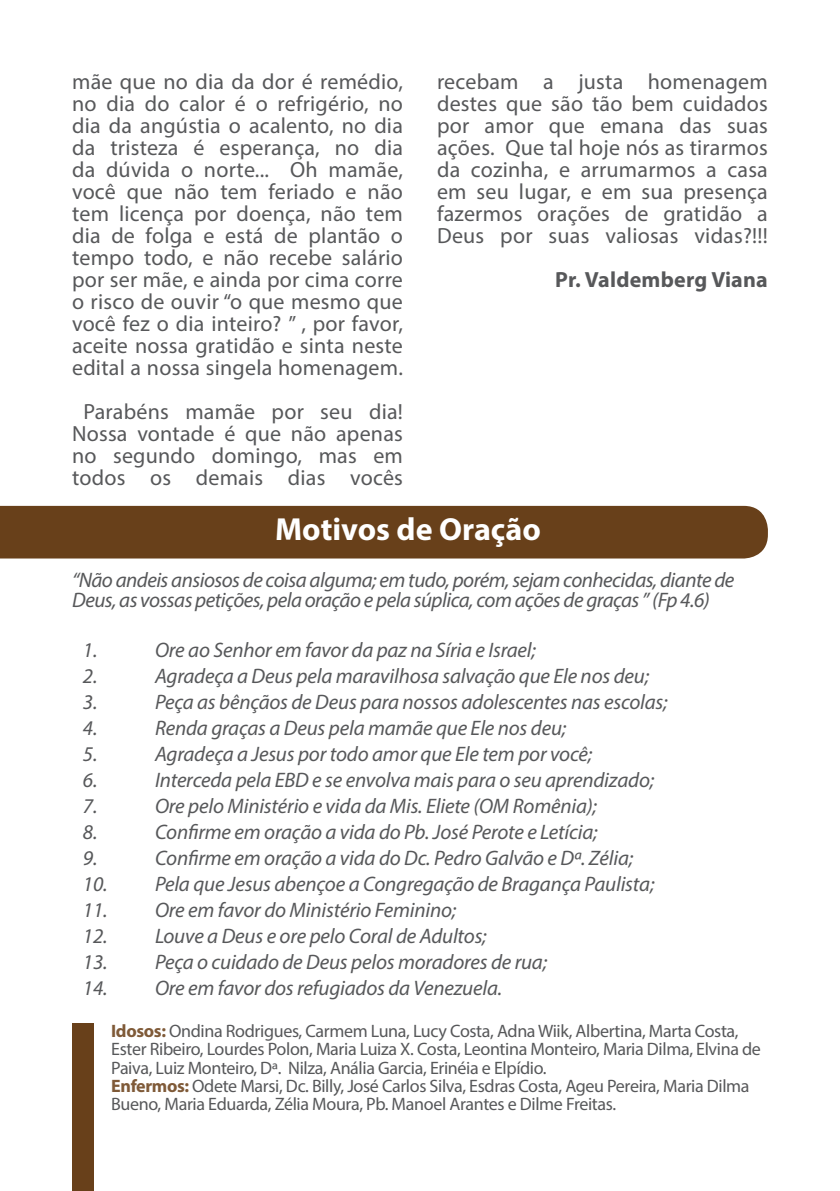
<style>
.page{position:relative;width:840px;height:1191px;background:#fff}
.page>*{position:absolute;margin:0;border:0;box-sizing:border-box;transform-origin:0 0}
.t1{font:700 32px "Myriad Pro";color:#fff}
.t2{font:22px/22px "Myriad Pro";letter-spacing:.01em;color:#57585a;text-align:justify}
.t3{font:700 22px "Myriad Pro";letter-spacing:.01em;color:#57585a}
.t4{font:italic 21px/20px "Myriad Pro";letter-spacing:-.01em;color:#57585a}
.t5{font:18px/18px "Myriad Pro";letter-spacing:-.02em;color:#57585a}
.s1{font-weight:700;color:#7f5a38}
</style>
<div class="page">
<div style="left:0;top:506px;width:767px;height:52px;background:#68401a"></div>
<div style="left:72px;top:1024px;width:22px;height:167px;background:#68401a"></div>
<p class="t2" style="left:72px;top:70px;width:332px">mãe que no dia da dor é remédio, no dia do calor é o refrigério, no dia da angústia o acalento, no dia da tristeza é esperança, no dia da dúvida o norte... Oh mamãe, você que não tem feriado e não tem licença por doença, não tem dia de folga e está de plantão o tempo todo, e não recebe salário por ser mãe, e ainda por cima corre o risco de ouvir “o que mesmo que você fez o dia inteiro? ” , por favor, aceite nossa gratidão e sinta neste edital a nossa singela homenagem.</p>
<p class="t2" style="left:72px;top:400px;width:332px;text-align:center">Parabéns mamãe por seu dia!<br>Nossa vontade é que não apenas no segundo domingo, mas em todos os demais dias vocês</p>
<p class="t2" style="left:437px;top:70px;width:332px">recebam a justa homenagem destes que são tão bem cuidados por amor que emana das suas ações. Que tal hoje nós as tirarmos da cozinha, e arrumarmos a casa em seu lugar, e em sua presença fazermos orações de gratidão a Deus por suas valiosas vidas?!!!</p>
<p class="t3" style="left:555px;top:265px;width:214px">Pr. Valdemberg Viana</p>
<p class="t1" style="left:275px;top:509px;width:267px">Motivos de Oração</p>
<p class="t4" style="left:72px;top:569px;width:663px">“Não andeis ansiosos de coisa alguma; em tudo, porém, sejam conhecidas, diante de<br>Deus, as vossas petições, pela oração e pela súplica, com ações de graças ” (Fp 4.6)</p>
<p class="t4" style="left:83px;top:639px;width:16px">1.</p>
<p class="t4" style="left:155px;top:639px;width:382px">Ore ao Senhor em favor da paz na Síria e Israel;</p>
<p class="t4" style="left:83px;top:665px;width:16px">2.</p>
<p class="t4" style="left:155px;top:665px;width:495px">Agradeça a Deus pela maravilhosa salvação que Ele nos deu;</p>
<p class="t4" style="left:83px;top:691px;width:16px">3.</p>
<p class="t4" style="left:155px;top:691px;width:514px">Peça as bênçãos de Deus para nossos adolescentes nas escolas;</p>
<p class="t4" style="left:83px;top:717px;width:16px">4.</p>
<p class="t4" style="left:155px;top:717px;width:412px">Renda graças a Deus pela mamãe que Ele nos deu;</p>
<p class="t4" style="left:83px;top:743px;width:16px">5.</p>
<p class="t4" style="left:155px;top:743px;width:438px">Agradeça a Jesus por todo amor que Ele tem por você;</p>
<p class="t4" style="left:83px;top:769px;width:16px">6.</p>
<p class="t4" style="left:155px;top:769px;width:500px">Interceda pela EBD e se envolva mais para o seu aprendizado;</p>
<p class="t4" style="left:83px;top:795px;width:16px">7.</p>
<p class="t4" style="left:155px;top:795px;width:443px">Ore pelo Ministério e vida da Mis. Eliete (OM Romênia);</p>
<p class="t4" style="left:83px;top:821px;width:16px">8.</p>
<p class="t4" style="left:155px;top:821px;width:444px">Confirme em oração a vida do Pb. José Perote e Letícia;</p>
<p class="t4" style="left:83px;top:847px;width:16px">9.</p>
<p class="t4" style="left:155px;top:847px;width:479px">Confirme em oração a vida do Dc. Pedro Galvão e Dª. Zélia;</p>
<p class="t4" style="left:83px;top:873px;width:572px">10. Pela que Jesus abençoe a Congregação de Bragança Paulista;</p>
<p class="t4" style="left:83px;top:899px;width:374px">11. Ore em favor do Ministério Feminino;</p>
<p class="t4" style="left:83px;top:925px;width:405px">12. Louve a Deus e ore pelo Coral de Adultos;</p>
<p class="t4" style="left:83px;top:951px;width:465px">13. Peça o cuidado de Deus pelos moradores de rua;</p>
<p class="t4" style="left:83px;top:977px;width:420px">14. Ore em favor dos refugiados da Venezuela.</p>
<p class="t5" style="left:111px;top:1022px;width:651px"><span class="s1">Idosos:</span> Ondina Rodrigues, Carmem Luna, Lucy Costa, Adna Wiik, Albertina, Marta Costa,<br>Ester Ribeiro, Lourdes Polon, Maria Luiza X. Costa, Leontina Monteiro, Maria Dilma, Elvina de<br>Paiva, Luiz Monteiro, Dª. Nilza, Anália Garcia, Erinéia e Elpídio.</p>
<p class="t5" style="left:111px;top:1076px;width:639px"><span class="s1">Enfermos:</span> Odete Marsi, Dc. Billy, José Carlos Silva, Esdras Costa, Ageu Pereira, Maria Dilma<br>Bueno, Maria Eduarda, Zélia Moura, Pb. Manoel Arantes e Dilme Freitas.</p>
</div>
